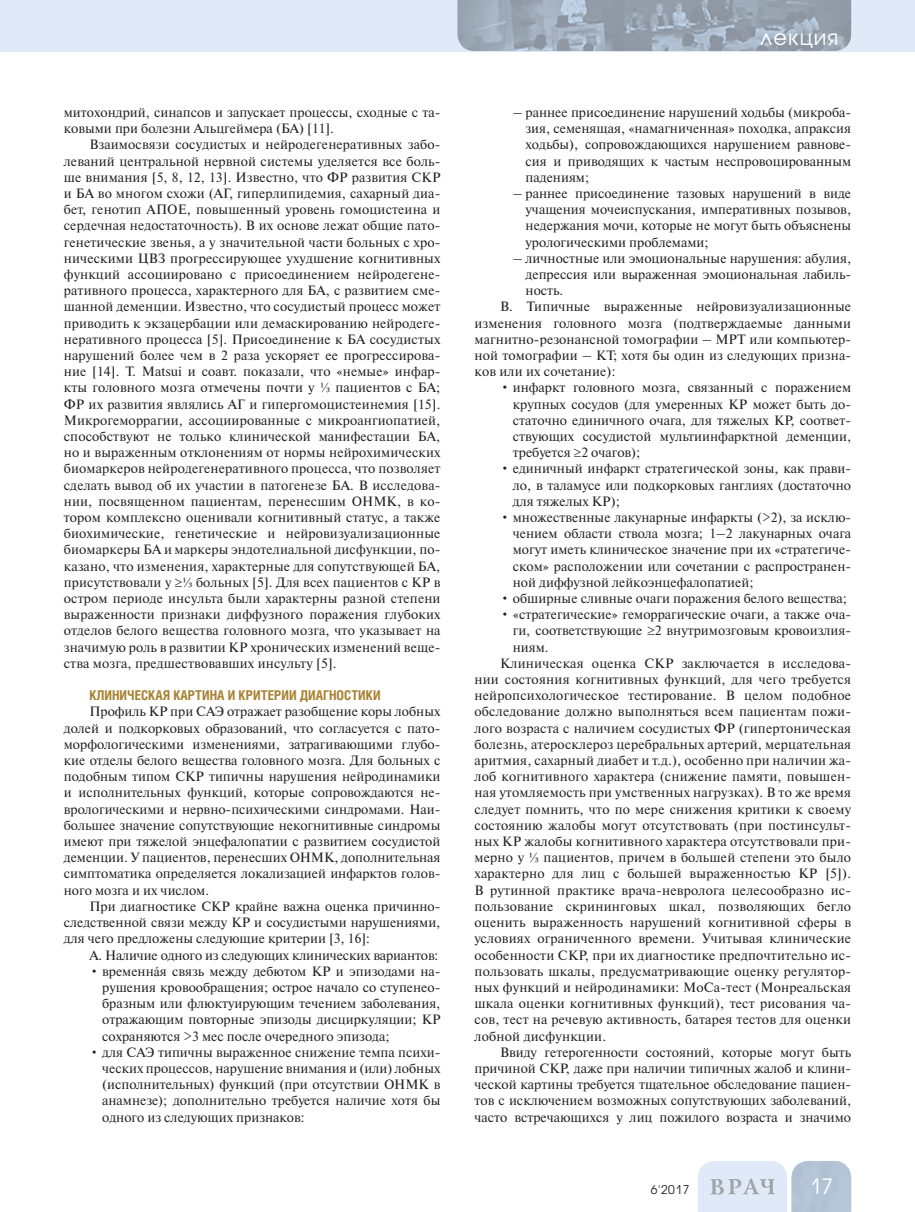
<style>
.page{position:relative;width:915px;height:1212px;background:#fff}
.page>*{position:absolute;margin:0;border:0;box-sizing:border-box;transform-origin:0 0}
.t1{font:21px "Avant Garde Gothic C";letter-spacing:.05em;color:#fff}
.t2{font:13.5px/16.2px "Newton C";letter-spacing:.01em;color:#231f20;text-align:justify}
.t3{font:13.5px "Newton C";letter-spacing:-.01em;color:#231f20}
.t4{font:700 13.5px "Helios Cond";color:#a78131}
.t5{font:12px "Avant Garde Gothic C";color:#231f20}
.s1{font-family:"Times New Roman"}
</style>
<div class="page">
<div style="left:0;top:0;width:914px;height:51px;background:#dfe9f7"></div>
<img style="left:457px;top:0;width:393px;height:51px">
<svg style="left:698px;top:1161px;width:152px;height:51px;background:#cdd9e7"></svg>
<p class="t2" style="left:64px;top:106px;width:378px">митохондрий, синапсов и запускает процессы, сходные с та&shy;ковыми при болезни Альцгеймера (БА) [11].</p>
<p class="t2" style="left:64px;top:138px;width:378px;text-indent:26px">Взаимосвязи сосудистых и нейродегенеративных забо&shy;леваний центральной нервной системы уделяется все боль&shy;ше внимания [5, 8, 12, 13]. Известно, что ФР развития СКР и БА во многом схожи (АГ, гиперлипидемия, сахарный диа&shy;бет, генотип АПОЕ, повышенный уровень гомоцистеина и сердечная недостаточность). В их основе лежат общие пато&shy;генетические звенья, а у значительной части больных c хро&shy;ническими ЦВЗ прогрессирующее ухудшение когнитивных функций ассоциировано с присоединением нейродегене&shy;ративного процесса, характерного для БА, с развитием сме&shy;шанной деменции. Известно, что сосудистый процесс может приводить к экзацербации или демаскированию нейродеге&shy;неративного процесса [5]. Присоединение к БА сосудистых нарушений более чем в 2 раза ускоряет ее прогрессирова&shy;ние [14]. T. Matsui и соавт. показали, что «немые» инфар&shy;кты головного мозга отмечены почти у <span class="s1">⅓</span> пациентов с БА; ФР их развития являлись АГ и гипергомоцистеинемия [15].<br>Микрогеморрагии, ассоциированные с микроангиопатией, способствуют не только клинической манифестации БА, но и выраженным отклонениям от нормы нейрохимических биомаркеров нейродегенеративного процесса, что позволяет сделать вывод об их участии в патогенезе БА. В исследова&shy;нии, посвященном пациентам, перенесшим ОНМК, в ко&shy;тором комплексно оценивали когнитивный статус, а также биохимические, генетические и нейровизуализационные биомаркеры БА и маркеры эндотелиальной дисфункции, по&shy;казано, что изменения, характерные для сопутствующей БА, присутствовали у ≥<span class="s1">⅓</span> больных [5]. Для всех пациентов с КР в остром периоде инсульта были характерны разной степени выраженности признаки диффузного поражения глубоких отделов белого вещества головного мозга, что указывает на значимую роль в развитии КР хронических изменений веще&shy;ства мозга, предшествовавших инсульту [5].</p>
<p class="t4" style="left:89px;top:690px;width:293px">КЛИНИЧЕСКАЯ КАРТИНА И КРИТЕРИИ ДИАГНОСТИКИ</p>
<p class="t2" style="left:64px;top:705px;width:378px;text-indent:26px">Профиль КР при САЭ отражает разобщение коры лобных долей и подкорковых образований, что согласуется с пато&shy;морфологическими изменениями, затрагивающими глубо&shy;кие отделы белого вещества головного мозга. Для больных с подобным типом СКР типичны нарушения нейродинамики и исполнительных функций, которые сопровождаются не&shy;врологическими и нервно-психическими синдромами. Наи&shy;большее значение сопутствующие некогнитивные синдромы имеют при тяжелой энцефалопатии с развитием сосудистой деменции. У пациентов, перенесших ОНМК, дополнительная симптоматика определяется локализацией инфарктов голов&shy;ного мозга и их числом.</p>
<p class="t2" style="left:64px;top:899px;width:378px;text-indent:26px">При диагностике СКР крайне важна оценка причинно&shy;следственной связи между КР и сосудистыми нарушениями, для чего предложены следующие критерии [3, 16]:</p>
<p class="t3" style="left:89px;top:950px;width:350px">А. Наличие одного из следующих клинических вариантов:</p>
<p class="t2" style="left:102px;top:964px;width:340px;text-indent:-13px">• временн<span class="s1">á</span>я связь между дебютом КР и эпизодами на&shy;рушения кровообращения; острое начало со ступенео&shy;бразным или флюктуирующим течением заболевания, отражающим повторные эпизоды дисциркуляции; КР сохраняются &gt;3 мес после очередного эпизода;</p>
<p class="t2" style="left:102px;top:1045px;width:340px;text-indent:-13px">• для САЭ типичны выраженное снижение темпа психи&shy;ческих процессов, нарушение внимания и (или) лобных (исполнительных) функций (при отсутствии ОНМК в анамнезе); дополнительно требуется наличие хотя бы одного из следующих признаков:</p>
<h1 class="t1" style="left:760px;top:27px;width:79px">лекция</h1>
<p class="t2" style="left:525px;top:106px;width:327px;text-indent:-13px">– раннее присоединение нарушений ходьбы (микроба&shy;зия, семенящая, «намагниченная» походка, апраксия ходьбы), сопровождающихся нарушением равнове&shy;сия и приводящих к частым неспровоцированным падениям;</p>
<p class="t2" style="left:525px;top:187px;width:327px;text-indent:-13px">– раннее присоединение тазовых нарушений в виде учащения мочеиспускания, императивных позывов, недержания мочи, которые не могут быть объяснены урологическими проблемами;</p>
<p class="t2" style="left:512px;top:251px;width:340px">– личностные или эмоциональные нарушения: абулия,</p>
<p class="t2" style="left:525px;top:268px;width:327px">депрессия или выраженная эмоциональная лабиль-</p>
<p class="t2" style="left:525px;top:284px;width:39px">ность.</p>
<p class="t2" style="left:500px;top:300px;width:352px">B. Типичные выраженные нейровизуализационные</p>
<p class="t2" style="left:474px;top:316px;width:378px">изменения головного мозга (подтверждаемые данными</p>
<p class="t2" style="left:474px;top:332px;width:378px">магнитно-резонансной томографии – МРТ или компьютер-</p>
<p class="t2" style="left:474px;top:349px;width:378px">ной томографии – КТ; хотя бы один из следующих призна-</p>
<p class="t2" style="left:474px;top:365px;width:142px">ков или их сочетание):</p>
<p class="t2" style="left:512px;top:381px;width:340px;text-indent:-13px">• инфаркт головного мозга, связанный с поражением крупных сосудов (для умеренных КР может быть до&shy;статочно единичного очага, для тяжелых КР, соответ&shy;ствующих сосудистой мультиинфарктной деменции, требуется ≥2 очагов);</p>
<p class="t2" style="left:512px;top:462px;width:340px;text-indent:-13px">• единичный инфаркт стратегической зоны, как прави&shy;ло, в таламусе или подкорковых ганглиях (достаточно для тяжелых КР);</p>
<p class="t2" style="left:512px;top:511px;width:340px;text-indent:-13px">• множественные лакунарные инфаркты (&gt;2), за исклю&shy;чением области ствола мозга; 1–2 лакунарных очага могут иметь клиническое значение при их «стратегиче&shy;ском» расположении или сочетании с распространен&shy;ной диффузной лейкоэнцефалопатией;</p>
<p class="t2" style="left:500px;top:592px;width:348px">• обширные сливные очаги поражения белого вещества;</p>
<p class="t2" style="left:500px;top:608px;width:352px">• «стратегические» геморрагические очаги, а также оча-</p>
<p class="t2" style="left:512px;top:624px;width:340px">ги, соответствующие ≥2 внутримозговым кровоизлия-</p>
<p class="t2" style="left:512px;top:640px;width:37px">ниям.</p>
<p class="t2" style="left:500px;top:656px;width:352px">Клиническая оценка СКР заключается в исследова-</p>
<p class="t2" style="left:474px;top:673px;width:378px">нии состояния когнитивных функций, для чего требуется</p>
<p class="t2" style="left:474px;top:689px;width:378px">нейропсихологическое тестирование. В целом подобное</p>
<p class="t2" style="left:474px;top:705px;width:378px">обследование должно выполняться всем пациентам пожи-</p>
<p class="t2" style="left:474px;top:721px;width:378px">лого возраста с наличием сосудистых ФР (гипертоническая</p>
<p class="t2" style="left:474px;top:737px;width:378px">болезнь, атеросклероз церебральных артерий, мерцательная</p>
<p class="t2" style="left:474px;top:754px;width:378px">аритмия, сахарный диабет и т.д.), особенно при наличии жа-</p>
<p class="t2" style="left:474px;top:770px;width:378px">лоб когнитивного характера (снижение памяти, повышен-</p>
<p class="t2" style="left:474px;top:786px;width:378px">ная утомляемость при умственных нагрузках). В то же время</p>
<p class="t2" style="left:474px;top:802px;width:378px">следует помнить, что по мере снижения критики к своему</p>
<p class="t2" style="left:474px;top:818px;width:378px">состоянию жалобы могут отсутствовать (при постинсульт-</p>
<p class="t2" style="left:474px;top:835px;width:378px">ных КР жалобы когнитивного характера отсутствовали при-</p>
<p class="t2" style="left:474px;top:851px;width:378px">мерно у <span class="s1">⅓</span> пациентов, причем в большей степени это было</p>
<p class="t2" style="left:474px;top:867px;width:378px">характерно для лиц с большей выраженностью КР [5]).</p>
<p class="t2" style="left:474px;top:883px;width:378px">В рутинной практике врача-невролога целесообразно ис-</p>
<p class="t2" style="left:474px;top:899px;width:378px">пользование скрининговых шкал, позволяющих бегло</p>
<p class="t2" style="left:474px;top:916px;width:378px">оценить выраженность нарушений когнитивной сферы в</p>
<p class="t2" style="left:474px;top:932px;width:378px">условиях ограниченного времени. Учитывая клинические</p>
<p class="t2" style="left:474px;top:948px;width:378px">особенности СКР, при их диагностике предпочтительно ис-</p>
<p class="t2" style="left:474px;top:964px;width:378px">пользовать шкалы, предусматривающие оценку регулятор-</p>
<p class="t2" style="left:474px;top:980px;width:378px">ных функций и нейродинамики: МоСа-тест (Монреальская</p>
<p class="t2" style="left:474px;top:997px;width:378px">шкала оценки когнитивных функций), тест рисования ча-</p>
<p class="t2" style="left:474px;top:1013px;width:378px">сов, тест на речевую активность, батарея тестов для оценки</p>
<p class="t2" style="left:474px;top:1029px;width:133px">лобной дисфункции.</p>
<p class="t2" style="left:500px;top:1045px;width:352px">Ввиду гетерогенности состояний, которые могут быть</p>
<p class="t2" style="left:474px;top:1061px;width:378px">причиной СКР, даже при наличии типичных жалоб и клини-</p>
<p class="t2" style="left:474px;top:1078px;width:378px">ческой картины требуется тщательное обследование пациен-</p>
<p class="t2" style="left:474px;top:1094px;width:378px">тов с исключением возможных сопутствующих заболеваний,</p>
<p class="t2" style="left:474px;top:1110px;width:378px">часто встречающихся у лиц пожилого возраста и значимо</p>
<p class="t5" style="left:650px;top:1184px;width:40px">6'2017</p>
<h1 class="t1" style="left:809px;top:1177px;width:25px">17</h1>
</div>
